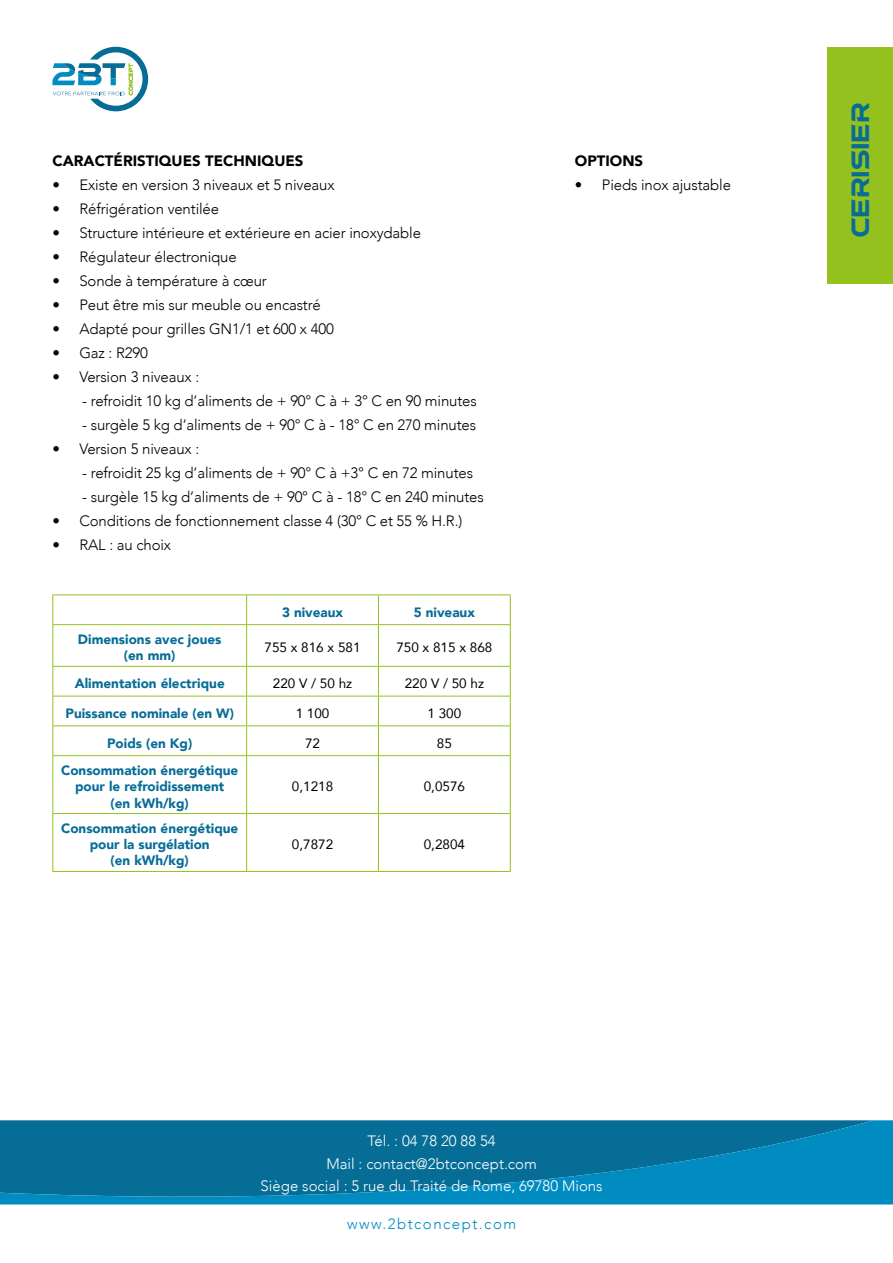
<style>
.page{position:relative;width:893px;height:1263px;background:#fff}
.page>*{position:absolute;margin:0;border:0;box-sizing:border-box;transform-origin:0 0}
.t1{font:22.5px "a Atmospheric";color:#066d97}
.t2{font:300 15px "Avenir";letter-spacing:-.01em;color:#000}
.t3{font:300 15px/22.5px "Avenir";color:#fff;text-align:center}
.t4{font:900 15px "Avenir";color:#000}
.t5{font:300 15px "Avenir";letter-spacing:.1em;color:#008bc1}
.t6{font:900 13.5px/16.2px "Avenir";color:#066d97;text-align:center}
.t7{font:13.5px "Avenir";color:#000}
</style>
<div class="page">
<svg style="left:0;top:1120px;width:893px;height:85px;background:#0678a5"></svg>
<svg style="left:52px;top:47px;width:96px;height:64px"></svg>
<div style="left:827px;top:47px;width:66px;height:237px;background:#95c11f"></div>
<hr style="left:52px;top:594px;width:195px;height:1px;background:#95c11f">
<svg style="left:52px;top:595px;width:1px;height:29px"></svg>
<hr style="left:247px;top:594px;width:131px;height:1px;background:#95c11f">
<svg style="left:246px;top:595px;width:1px;height:29px"></svg>
<hr style="left:378px;top:594px;width:133px;height:1px;background:#95c11f">
<svg style="left:378px;top:595px;width:1px;height:29px"></svg>
<svg style="left:510px;top:595px;width:1px;height:29px"></svg>
<hr style="left:52px;top:624px;width:195px;height:1px;background:#95c11f">
<hr style="left:52px;top:625px;width:1px;height:41px;background:#95c11f">
<hr style="left:247px;top:624px;width:131px;height:1px;background:#95c11f">
<hr style="left:246px;top:625px;width:1px;height:41px;background:#95c11f">
<hr style="left:378px;top:624px;width:133px;height:1px;background:#95c11f">
<hr style="left:378px;top:625px;width:1px;height:41px;background:#95c11f">
<hr style="left:510px;top:625px;width:1px;height:41px;background:#95c11f">
<hr style="left:52px;top:666px;width:195px;height:1px;background:#95c11f">
<hr style="left:247px;top:666px;width:131px;height:1px;background:#95c11f">
<hr style="left:378px;top:666px;width:133px;height:1px;background:#95c11f">
<hr style="left:52px;top:696px;width:195px;height:1px;background:#95c11f">
<hr style="left:247px;top:696px;width:131px;height:1px;background:#95c11f">
<hr style="left:378px;top:696px;width:133px;height:1px;background:#95c11f">
<hr style="left:52px;top:725px;width:195px;height:1px;background:#95c11f">
<svg style="left:52px;top:667px;width:1px;height:88px"></svg>
<hr style="left:247px;top:725px;width:131px;height:1px;background:#95c11f">
<svg style="left:246px;top:667px;width:1px;height:88px"></svg>
<hr style="left:378px;top:725px;width:133px;height:1px;background:#95c11f">
<svg style="left:378px;top:667px;width:1px;height:88px"></svg>
<svg style="left:510px;top:667px;width:1px;height:88px"></svg>
<hr style="left:52px;top:755px;width:195px;height:1px;background:#95c11f">
<hr style="left:52px;top:756px;width:1px;height:57px;background:#95c11f">
<hr style="left:247px;top:755px;width:131px;height:1px;background:#95c11f">
<hr style="left:246px;top:756px;width:1px;height:57px;background:#95c11f">
<hr style="left:378px;top:755px;width:133px;height:1px;background:#95c11f">
<hr style="left:378px;top:756px;width:1px;height:57px;background:#95c11f">
<hr style="left:510px;top:756px;width:1px;height:57px;background:#95c11f">
<hr style="left:52px;top:813px;width:195px;height:1px;background:#95c11f">
<hr style="left:52px;top:814px;width:1px;height:57px;background:#95c11f">
<hr style="left:247px;top:813px;width:131px;height:1px;background:#95c11f">
<hr style="left:246px;top:814px;width:1px;height:57px;background:#95c11f">
<hr style="left:378px;top:813px;width:133px;height:1px;background:#95c11f">
<hr style="left:378px;top:814px;width:1px;height:57px;background:#95c11f">
<hr style="left:510px;top:814px;width:1px;height:57px;background:#95c11f">
<hr style="left:52px;top:871px;width:195px;height:1px;background:#95c11f">
<hr style="left:247px;top:871px;width:131px;height:1px;background:#95c11f">
<hr style="left:378px;top:871px;width:133px;height:1px;background:#95c11f">
<p class="t4" style="left:52px;top:148px;width:253px">CARACTÉRISTIQUES TECHNIQUES</p>
<p class="t2" style="left:52px;top:176px;width:284px">• Existe en version 3 niveaux et 5 niveaux</p>
<p class="t2" style="left:52px;top:200px;width:168px">• Réfrigération ventilée</p>
<p class="t2" style="left:52px;top:224px;width:370px">• Structure intérieure et extérieure en acier inoxydable</p>
<p class="t2" style="left:52px;top:248px;width:186px">• Régulateur électronique</p>
<p class="t2" style="left:52px;top:272px;width:216px">• Sonde à température à cœur</p>
<p class="t2" style="left:52px;top:296px;width:270px">• Peut être mis sur meuble ou encastré</p>
<p class="t2" style="left:52px;top:320px;width:283px">• Adapté pour grilles GN1/1 et 600 x 400</p>
<p class="t2" style="left:52px;top:344px;width:97px">• Gaz : R290</p>
<p class="t2" style="left:52px;top:368px;width:148px">• Version 3 niveaux :</p>
<p class="t2" style="left:82px;top:392px;width:396px">- refroidit 10 kg d’aliments de + 90° C à + 3° C en 90 minutes</p>
<p class="t2" style="left:82px;top:416px;width:395px">- surgèle 5 kg d’aliments de + 90° C à - 18° C en 270 minutes</p>
<p class="t2" style="left:52px;top:440px;width:148px">• Version 5 niveaux :</p>
<p class="t2" style="left:82px;top:464px;width:392px">- refroidit 25 kg d’aliments de + 90° C à +3° C en 72 minutes</p>
<p class="t2" style="left:82px;top:488px;width:403px">- surgèle 15 kg d’aliments de + 90° C à - 18° C en 240 minutes</p>
<p class="t2" style="left:52px;top:512px;width:411px">• Conditions de fonctionnement classe 4 (30° C et 55 % H.R.)</p>
<p class="t2" style="left:52px;top:536px;width:120px">• RAL : au choix</p>
<p class="t6" style="left:282px;top:603px;width:63px">3 niveaux</p>
<p class="t6" style="left:414px;top:603px;width:63px">5 niveaux</p>
<p class="t6" style="left:78px;top:631px;width:145px">Dimensions avec joues (en mm)</p>
<p class="t7" style="left:264px;top:637px;width:98px">755 x 816 x 581</p>
<p class="t7" style="left:396px;top:637px;width:98px">750 x 815 x 868</p>
<p class="t6" style="left:75px;top:675px;width:152px">Alimentation électrique</p>
<p class="t7" style="left:273px;top:672px;width:81px">220 V / 50 hz</p>
<p class="t7" style="left:405px;top:672px;width:81px">220 V / 50 hz</p>
<p class="t6" style="left:65px;top:705px;width:170px">Puissance nominale (en W)</p>
<p class="t7" style="left:296px;top:702px;width:35px">1 100</p>
<p class="t7" style="left:427px;top:702px;width:35px">1 300</p>
<p class="t6" style="left:107px;top:734px;width:87px">Poids (en Kg)</p>
<p class="t7" style="left:305px;top:732px;width:17px">72</p>
<p class="t7" style="left:437px;top:732px;width:17px">85</p>
<p class="t6" style="left:61px;top:762px;width:179px">Consommation énergétique pour le refroidissement<br>(en kWh/kg)</p>
<p class="t7" style="left:292px;top:776px;width:43px">0,1218</p>
<p class="t7" style="left:424px;top:776px;width:43px">0,0576</p>
<p class="t6" style="left:61px;top:820px;width:179px">Consommation énergétique pour la surgélation<br>(en kWh/kg)</p>
<p class="t7" style="left:292px;top:834px;width:43px">0,7872</p>
<p class="t7" style="left:424px;top:834px;width:43px">0,2804</p>
<p class="t4" style="left:575px;top:148px;width:70px">OPTIONS</p>
<p class="t2" style="left:575px;top:176px;width:158px">• Pieds inox ajustable</p>
<p class="t3" style="left:261px;top:1130px;width:344px">Tél. : 04 78 20 88 54<br>Mail : contact@2btconcept.com<br>Siège social : 5 rue du Traité de Rome, 69780 Mions</p>
<p class="t5" style="left:347px;top:1215px;width:171px">www.2btconcept.com</p>
<h1 class="t1" style="left:851px;top:237px;width:135px;rotate:-90deg">CERISIER</h1>
</div>
